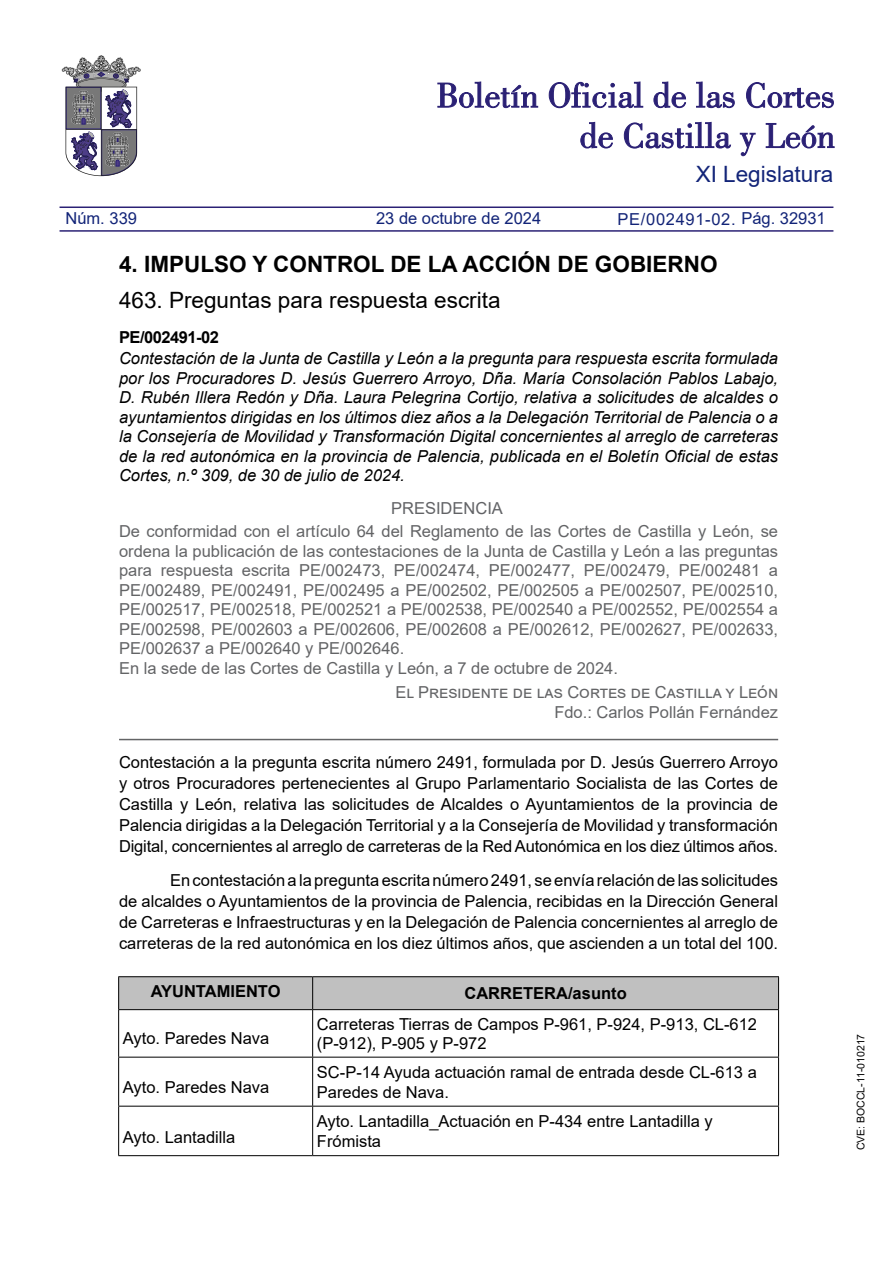
<style>
.page{position:relative;width:893px;height:1263px;background:#fff}
.page>*{position:absolute;margin:0;border:0;box-sizing:border-box;transform-origin:0 0}
.apartado{font:700 22.5px "Arial";color:#000}
.subapartado{font:22.5px "Arial";color:#000}
.t1{font:22.5px "Arial";color:#122478}
.titulo{font:italic 16.5px/19.5px "Arial";color:#000;text-align:justify}
.subtitulo1{font:16.5px/19.5px "Arial";color:#636466;text-align:justify}
.textocuerpo{font:16.5px/21px "Arial";letter-spacing:-.01em;color:#000;text-align:justify}
.textosangria{font:16.5px/21px "Arial";color:#000;text-align:justify}
.textotabla{font:16.5px/19.8px "Arial";color:#000}
.subtitulo2{font:16.5px "Arial";color:#636466}
.firmaapartado{font:16.5px "Arial";color:#636466}
.textotabla-2{font:700 16.5px "Arial";color:#000}
.firmadoapartado{font:16.5px "Arial";color:#636466}
.t2{font:16.5px "Arial";color:#122478}
.ordencabecera{font:16.5px "Arial";letter-spacing:.04em;color:#132477}
.orden{font:700 16.5px "Arial";letter-spacing:-.03em;color:#000}
.organismo{font:16.5px "Arial";color:#626366}
.cve{font:10.5px "Arial";color:#000}
.s1{color:#122478}
</style>
<div class="page">
<svg style="left:437px;top:82px;width:101px;height:26px"></svg>
<svg style="left:549px;top:82px;width:94px;height:26px"></svg>
<svg style="left:654px;top:82px;width:32px;height:26px"></svg>
<svg style="left:696px;top:82px;width:39px;height:26px"></svg>
<svg style="left:746px;top:82px;width:88px;height:26px"></svg>
<svg style="left:580px;top:122px;width:33px;height:26px"></svg>
<svg style="left:624px;top:122px;width:107px;height:26px"></svg>
<svg style="left:740px;top:133px;width:15px;height:23px"></svg>
<svg style="left:766px;top:123px;width:68px;height:25px"></svg>
<svg style="left:62px;top:55px;width:79px;height:121px"></svg>
<hr style="left:60px;top:230px;width:773px;height:2px;background:#2b2175">
<hr style="left:60px;top:206px;width:773px;height:2px;background:#2b2175">
<hr style="left:119px;top:739px;width:659px;height:1px;background:#636466">
<div style="left:119px;top:977px;width:659px;height:32px;background:#c0c0c0"></div>
<hr style="left:118px;top:1010px;width:1px;height:47px;background:#000">
<hr style="left:312px;top:1010px;width:1px;height:47px;background:#000">
<hr style="left:778px;top:1010px;width:1px;height:47px;background:#000">
<hr style="left:118px;top:1057px;width:195px;height:1px;background:#000">
<hr style="left:118px;top:1057px;width:1px;height:49px;background:#000">
<hr style="left:313px;top:1057px;width:466px;height:1px;background:#000">
<hr style="left:312px;top:1057px;width:1px;height:49px;background:#000">
<hr style="left:778px;top:1057px;width:1px;height:49px;background:#000">
<hr style="left:118px;top:1106px;width:195px;height:1px;background:#000">
<hr style="left:118px;top:1106px;width:1px;height:49px;background:#000">
<hr style="left:313px;top:1106px;width:466px;height:1px;background:#000">
<hr style="left:312px;top:1106px;width:1px;height:49px;background:#000">
<hr style="left:778px;top:1106px;width:1px;height:49px;background:#000">
<hr style="left:118px;top:1155px;width:195px;height:1px;background:#000">
<hr style="left:313px;top:1155px;width:466px;height:1px;background:#000">
<hr style="left:118px;top:976px;width:195px;height:1px;background:#000">
<hr style="left:118px;top:977px;width:1px;height:32px;background:#000">
<hr style="left:313px;top:976px;width:466px;height:1px;background:#000">
<hr style="left:312px;top:977px;width:1px;height:32px;background:#000">
<hr style="left:778px;top:977px;width:1px;height:32px;background:#000">
<hr style="left:118px;top:1009px;width:195px;height:1px;background:#000">
<hr style="left:313px;top:1009px;width:466px;height:1px;background:#000">
<h1 class="t1" style="left:696px;top:158px;width:139px">XI Legislatura</h1>
<p class="t2" style="left:65px;top:207px;width:73px">Núm. 339</p>
<p class="t2" style="left:376px;top:207px;width:167px">23 de octubre de 2024</p>
<p class="ordencabecera" style="left:618px;top:207px;width:210px">PE/002491-02. <span class="s1">Pág. 32931</span></p>
<p class="apartado" style="left:119px;top:248px;width:600px">4. IMPULSO Y CONTROL DE LA ACCIÓN DE GOBIERNO</p>
<p class="subapartado" style="left:119px;top:284px;width:383px">463. Preguntas para respuesta escrita</p>
<p class="orden" style="left:119px;top:325px;width:102px">PE/002491-02</p>
<p class="titulo" style="left:119px;top:349px;width:661px">Contestación de la Junta de Castilla y León a la pregunta para respuesta escrita formulada por los Procuradores D. Jesús Guerrero Arroyo, Dña. María Consolación Pablos Labajo, D. Rubén Illera Redón y Dña. Laura Pelegrina Cortijo, relativa a solicitudes de alcaldes o ayuntamientos dirigidas en los últimos diez años a la Delegación Territorial de Palencia o a la Consejería de Movilidad y Transformación Digital concernientes al arreglo de carreteras de la red autonómica en la provincia de Palencia, publicada en el Boletín Oficial de estas Cortes, n.º 309, de 30 de julio de 2024.</p>
<p class="organismo" style="left:391px;top:496px;width:113px">PRESIDENCIA</p>
<p class="subtitulo1" style="left:119px;top:522px;width:661px">De conformidad con el artículo 64 del Reglamento de las Cortes de Castilla y León, se ordena la publicación de las contestaciones de la Junta de Castilla y León a las preguntas para respuesta escrita PE/002473, PE/002474, PE/002477, PE/002479, PE/002481 a PE/002489, PE/002491, PE/002495 a PE/002502, PE/002505 a PE/002507, PE/002510, PE/002517, PE/002518, PE/002521 a PE/002538, PE/002540 a PE/002552, PE/002554 a PE/002598, PE/002603 a PE/002606, PE/002608 a PE/002612, PE/002627, PE/002633, PE/002637 a PE/002640 y PE/002646.</p>
<p class="subtitulo2" style="left:119px;top:657px;width:500px">En la sede de las Cortes de Castilla y León, a 7 de octubre de 2024.</p>
<p class="firmaapartado" style="left:395px;top:681px;width:384px">El Presidente de las Cortes de Castilla y León</p>
<p class="firmadoapartado" style="left:554px;top:700px;width:225px">Fdo.: Carlos Pollán Fernández</p>
<p class="textocuerpo" style="left:119px;top:752px;width:661px">Contestación a la pregunta escrita número 2491, formulada por D. Jesús Guerrero Arroyo y otros Procuradores pertenecientes al Grupo Parlamentario Socialista de las Cortes de Castilla y León, relativa las solicitudes de Alcaldes o Ayuntamientos de la provincia de Palencia dirigidas a la Delegación Territorial y a la Consejería de Movilidad y transformación Digital, concernientes al arreglo de carreteras de la Red Autonómica en los diez últimos años.</p>
<p class="textosangria" style="left:119px;top:870px;width:661px;text-indent:51px">En contestación a la pregunta escrita número 2491, se envía relación de las solicitudes de alcaldes o Ayuntamientos de la provincia de Palencia, recibidas en la Dirección General de Carreteras e Infraestructuras y en la Delegación de Palencia concernientes al arreglo de carreteras de la red autonómica en los diez últimos años, que ascienden a un total del 100.</p>
<p class="textotabla-2" style="left:151px;top:979px;width:131px">AYUNTAMIENTO</p>
<p class="textotabla-2" style="left:464px;top:982px;width:164px">CARRETERA/asunto</p>
<p class="textotabla" style="left:123px;top:1028px;width:148px">Ayto. Paredes Nava</p>
<p class="textotabla" style="left:317px;top:1014px;width:442px">Carreteras Tierras de Campos P-961, P-924, P-913, CL-612 (P-912), P-905 y P-972</p>
<p class="textotabla" style="left:123px;top:1077px;width:148px">Ayto. Paredes Nava</p>
<p class="textotabla" style="left:123px;top:1127px;width:114px">Ayto. Lantadilla</p>
<p class="textotabla" style="left:317px;top:1062px;width:441px">SC-P-14 Ayuda actuación ramal de entrada desde CL-613 a<br>Paredes de Nava.</p>
<p class="textotabla" style="left:317px;top:1111px;width:397px">Ayto. Lantadilla_Actuación en P-434 entre Lantadilla y<br>Frómista</p>
<p class="cve" style="left:853px;top:1150px;width:118px;rotate:-90deg">CVE: BOCCL-11-010217</p>
</div>
